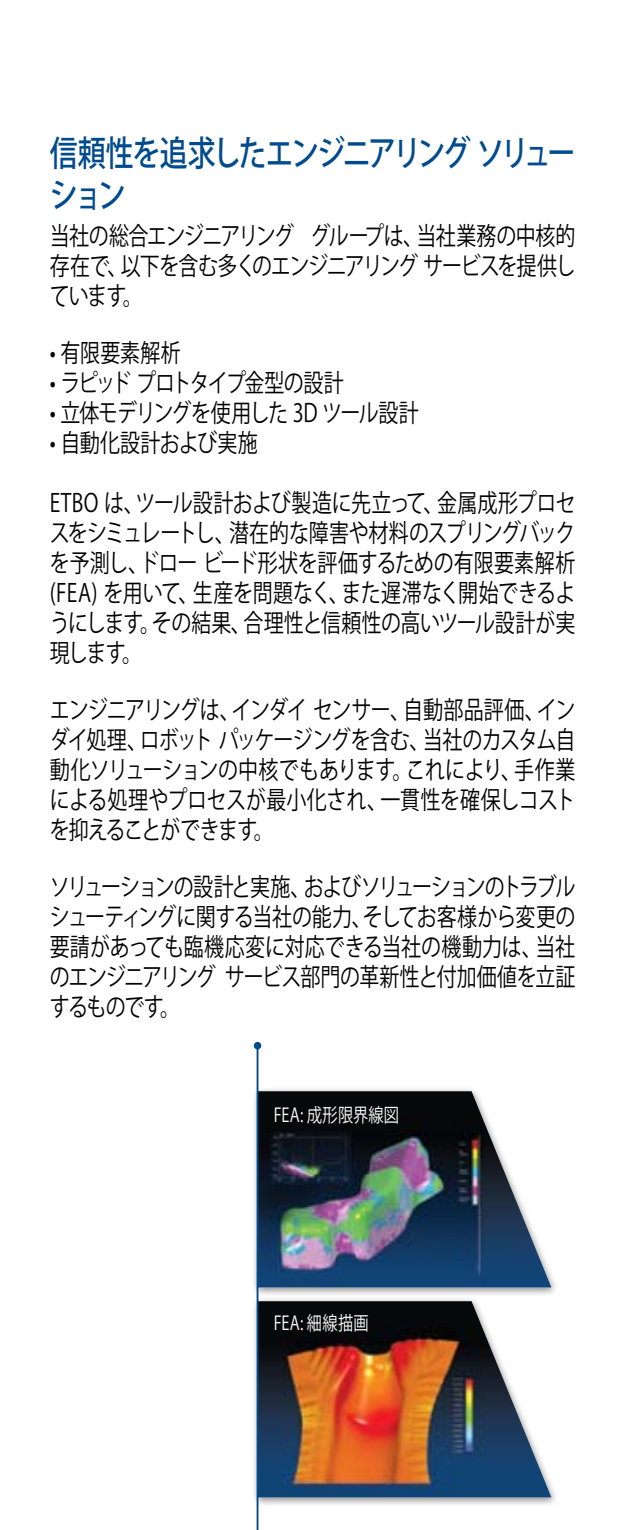
<style>
.page{position:relative;width:630px;height:1530px;background:#fff}
.page>*{position:absolute;margin:0;border:0;box-sizing:border-box;transform-origin:0 0}
.t1{font:500 35px/42px "Koz Go Pro";letter-spacing:-.09em;color:#004b8d;scale:.8 1}
.t2{font:25px/30px "Koz Go Pro";letter-spacing:-.035em;color:#000;text-align:justify;scale:.8 1}
.t3{font:25px "Koz Go Pro";letter-spacing:-.055em;color:#000;scale:.8 1}
.t4{font:25px "Koz Go Pro";letter-spacing:-.08em;color:#000;scale:.8 1}
.t5{font:25px "Koz Go Pro";letter-spacing:-.005em;color:#000;scale:.8 1}
.t6{font:19px "Koz Go Pro";letter-spacing:.015em;color:#fff;scale:.8 1}
</style>
<div class="page">
<div style="left:251px;top:1086px;width:309px;height:211px;background:#000;opacity:.45"></div>
<img style="left:258px;top:1091px;width:293px;height:197px">
<div style="left:251px;top:1296px;width:309px;height:211px;background:#000;opacity:.45"></div>
<img style="left:258px;top:1301px;width:293px;height:196px">
<hr style="left:257px;top:1046px;width:1px;height:484px;background:#004b8d">
<div style="left:254px;top:1042px;width:7px;height:7px;background:#004b8d;border-radius:50%"></div>
<h1 class="t1" style="left:50px;top:133px;width:659px">信頼性を追求したエンジニアリング ソリューション</h1>
<p class="t2" style="left:50px;top:222px;width:659px">当社の総合エンジニアリング グループは、当社業務の中核的存在で、以下を含む多くのエンジニアリングサービスを提供しています。</p>
<p class="t2" style="left:50px;top:339px;width:166px">• 有限要素解析</p>
<p class="t4" style="left:50px;top:367px;width:369px">• ラピッドプロトタイプ金型の設計</p>
<p class="t3" style="left:50px;top:397px;width:463px">• 立体モデリングを使用した 3D ツール設計</p>
<p class="t5" style="left:50px;top:427px;width:262px">• 自動化設計および実施</p>
<p class="t2" style="left:50px;top:489px;width:659px">ETBO は、ツール設計および製造に先立って、金属成形プロセスをシミュレートし、潜在的な障害や材料のスプリングバックを予測し、ドロー ビード形状を評価するための有限要素解析(FEA) を用いて、生産を問題なく、また遅滞なく開始できるようにします。その結果、合理性と信頼性の高いツール設計が実現します。</p>
<p class="t2" style="left:50px;top:696px;width:659px">エンジニアリングは、インダイ センサー、自動部品評価、インダイ処理、ロボット パッケージングを含む、当社のカスタム自動化ソリューションの中核でもあります。これにより、手作業による処理やプロセスが最小化され、一貫性を確保しコストを抑えることができます。</p>
<p class="t2" style="left:50px;top:873px;width:659px">ソリューションの設計と実施、およびソリューションのトラブルシューティングに関する当社の能力、そしてお客様から変更の要請があっても臨機応変に対応できる当社の機動力は、当社のエンジニアリングサービス部門の革新性と付加価値を立証するものです。</p>
<p class="t6" style="left:274px;top:1103px;width:158px">FEA: 成形限界線図</p>
<p class="t6" style="left:274px;top:1311px;width:120px">FEA: 細線描画</p>
</div>
